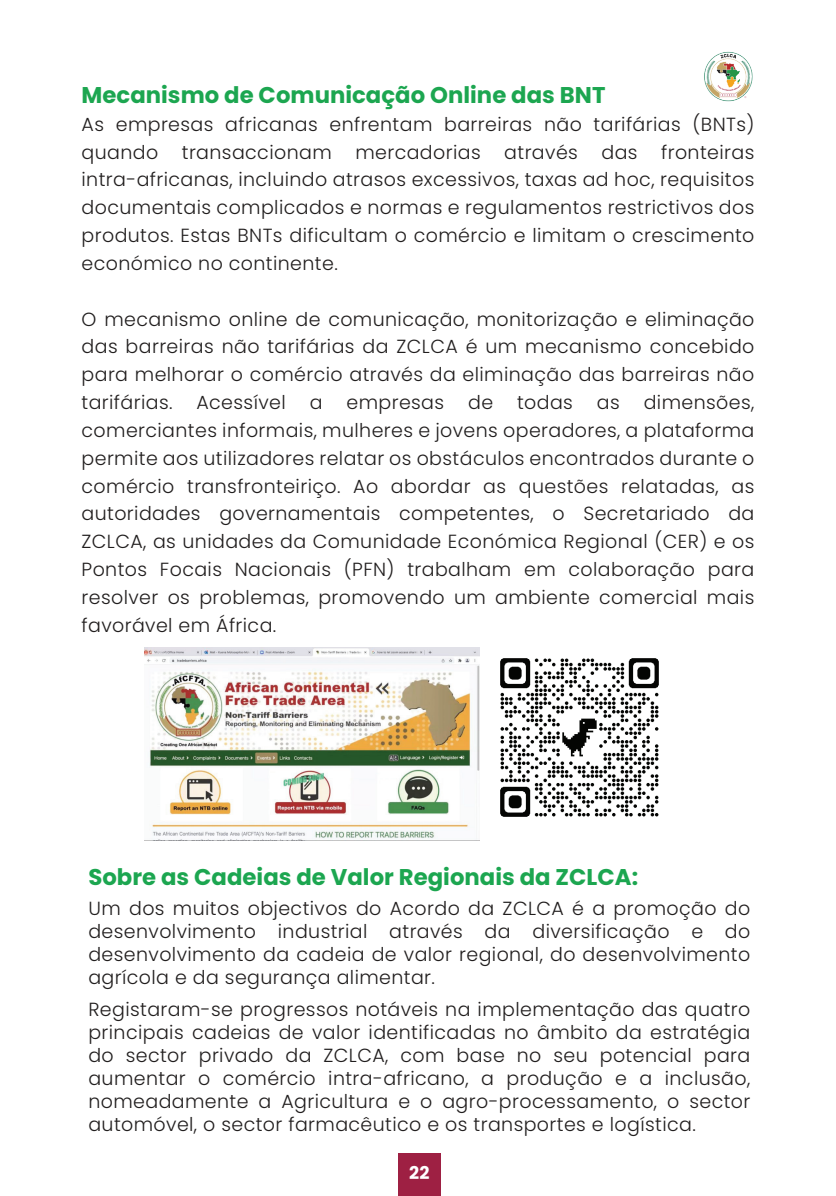
<style>
.page{position:relative;width:836px;height:1196px;background:#fff}
.page>*{position:absolute;margin:0;border:0;box-sizing:border-box;transform-origin:0 0}
.t1{font:700 22.8px "Poppins";color:#1ca650}
.t2{font:300 19px/27.8px "Poppins";letter-spacing:.02em;color:#211e1e;text-align:justify}
.t3{font:700 17.6px "Poppins";color:#fff}
</style>
<div class="page">
<div style="left:398px;top:1152px;width:42px;height:43px;background:#9e2043"></div>
<img style="left:500px;top:658px;width:159px;height:159px">
<img style="left:144px;top:647px;width:335px;height:193px">
<img style="left:704px;top:51px;width:49px;height:51px">
<p class="t1" style="left:81px;top:82px;width:525px">Mecanismo de Comunicação Online das BNT</p>
<p class="t2" style="left:81px;top:110px;width:674px">As empresas africanas enfrentam barreiras não tarifárias (BNTs) quando transaccionam mercadorias através das fronteiras intra-africanas, incluindo atrasos excessivos, taxas ad hoc, requisitos documentais complicados e normas e regulamentos restrictivos dos produtos. Estas BNTs dificultam o comércio e limitam o crescimento económico no continente.</p>
<p class="t2" style="left:81px;top:305px;width:674px">O mecanismo online de comunicação, monitorização e eliminação das barreiras não tarifárias da ZCLCA é um mecanismo concebido para melhorar o comércio através da eliminação das barreiras não tarifárias.</p>
<p class="t2" style="left:196px;top:388px;width:91px">Acessível</p>
<p class="t2" style="left:309px;top:388px;width:14px">a</p>
<p class="t2" style="left:346px;top:388px;width:99px">empresas</p>
<p class="t2" style="left:468px;top:388px;width:27px">de</p>
<p class="t2" style="left:517px;top:388px;width:57px">todas</p>
<p class="t2" style="left:596px;top:388px;width:24px">as</p>
<p class="t2" style="left:81px;top:388px;width:674px;text-indent:562px">dimensões, comerciantes informais, mulheres e jovens operadores, a plataforma permite aos utilizadores relatar os obstáculos encontrados durante o comércio transfronteiriço. Ao abordar as questões relatadas, as autoridades governamentais competentes, o Secretariado da ZCLCA, as unidades da Comunidade Económica Regional (CER) e os Pontos Focais Nacionais (PFN) trabalham em colaboração para resolver os problemas, promovendo um ambiente comercial mais favorável em África.</p>
<p class="t1" style="left:88px;top:863px;width:551px">Sobre as Cadeias de Valor Regionais da ZCLCA:</p>
<p class="t2" style="left:88px;top:897px;width:663px;line-height:23px">Um dos muitos objectivos do Acordo da ZCLCA é a promoção do desenvolvimento industrial através da diversificação e do desenvolvimento da cadeia de valor regional, do desenvolvimento agrícola e da segurança alimentar.</p>
<p class="t2" style="left:88px;top:997px;width:663px;line-height:23px">Registaram-se progressos notáveis na implementação das quatro principais cadeias de valor identificadas no âmbito da estratégia do sector privado da ZCLCA, com base no seu potencial para aumentar o comércio intra-africano, a produção e a inclusão, nomeadamente a Agricultura e o agro-processamento, o sector automóvel, o sector farmacêutico e os transportes e logística.</p>
<p class="t3" style="left:409px;top:1162px;width:22px">22</p>
</div>
